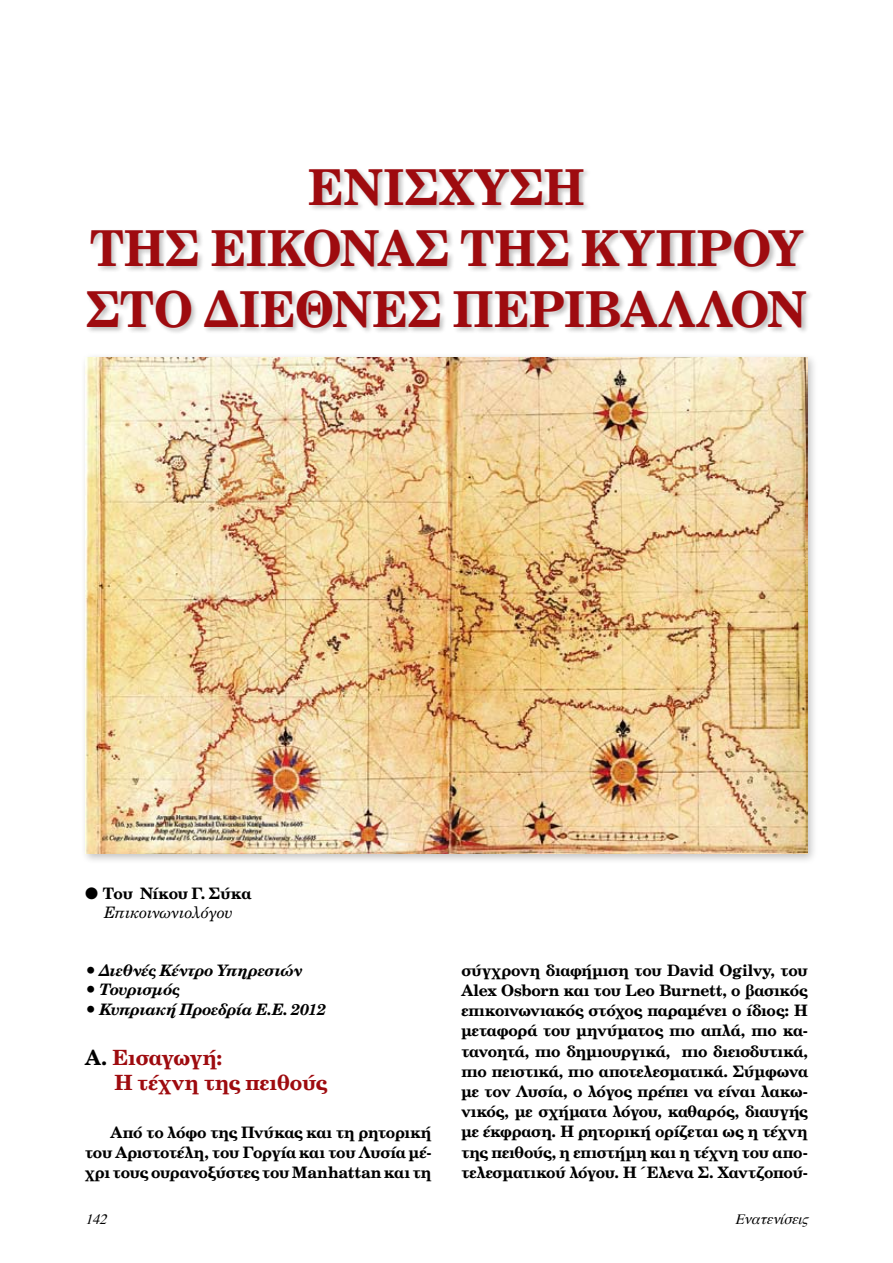
<style>
.page{position:relative;width:893px;height:1263px;background:#fff}
.page>*{position:absolute;margin:0;border:0;box-sizing:border-box;transform-origin:0 0}
.t1{font:49.5px/61.1px "UB Century Bold";letter-spacing:.01em;color:#9e0b0f;text-align:center;scale:.95 1}
.t2{font:21px/25.5px "UB Century Bold";letter-spacing:-.01em;color:#9e0b0f}
.t3{font:15.75px/20.2px "UB Century Bold";letter-spacing:-.01em;color:#000;text-align:justify}
.t4{font:italic 15.75px "UB Century Bold";letter-spacing:-.01em;color:#000}
.t5{font:15.75px "UB Century Italic";letter-spacing:.005em;color:#000}
.t6{font:italic 14.25px "Times";color:#000}
.s1{color:#000}
</style>
<div class="page">
<div style="left:85px;top:167px;width:797px;height:212px;background:#000;opacity:.25"></div>
<div style="left:80px;top:352px;width:746px;height:519px;background:#000;opacity:.25"></div>
<img style="left:86px;top:357px;width:721px;height:496px">
<h1 class="t1" style="left:86px;top:156px;width:760px">Ενίσχυση<br>της εικόνας της Κύπρου στο διεθνές περιβάλλον</h1>
<p class="t3" style="left:85px;top:883px;width:168px">● Του Νίκου Γ. Σ ύκα</p>
<p class="t5" style="left:104px;top:903px;width:130px">Επικοινωνιολόγου</p>
<p class="t4" style="left:85px;top:960px;width:219px">• Διεθνές Kέντρο Υπηρεσιών</p>
<p class="t4" style="left:85px;top:980px;width:97px">• Τουρισμός</p>
<p class="t4" style="left:85px;top:999px;width:243px">• Κυπριακή Προεδρία Ε.Ε. 2012</p>
<h2 class="t2" style="left:114px;top:1044px;width:215px;text-indent:-29px"><span class="s1">Α.</span> Εισαγωγή:<br>Η τέχνη της πειθούς</h2>
<p class="t3" style="left:85px;top:1122px;width:348px;line-height:19.8px;text-indent:26px">Από το λόφο της Πνύκας και τη ρητορική του Αριστοτέλη, του Γοργία και του Λυσία μέ&shy;χρι τους ουρανοξύστες του Manhattan και τη</p>
<p class="t3" style="left:461px;top:959px;width:348px">σύγχρονη διαφήμιση του David Ogilvy, του Alex Osborn και του Leo Burnett, ο βασικός επικοινωνιακός στόχος παραμένει ο ίδιος: Η μεταφορά του μηνύματος πιο απλά, πιο κα&shy;τανοητά, πιο δημιουργικά, πιο διεισδυτικά, πιο πειστικά, πιο αποτελεσματικά. Σύμφωνα με τον Λυσία, ο λόγος πρέπει να είναι λακω&shy;νικός, με σχήματα λόγου, καθαρός, διαυγής με έκφραση. Η ρητορική ορίζεται ως η τέχνη της πειθούς, η επιστήμη και η τέχνη του απο&shy;τελεσματικού λόγου. Η Έλενα Σ . Χαντζοπού-</p>
<p class="t6" style="left:85px;top:1205px;width:29px">142</p>
<p class="t6" style="left:735px;top:1205px;width:81px">Eνατενίσεις</p>
</div>
